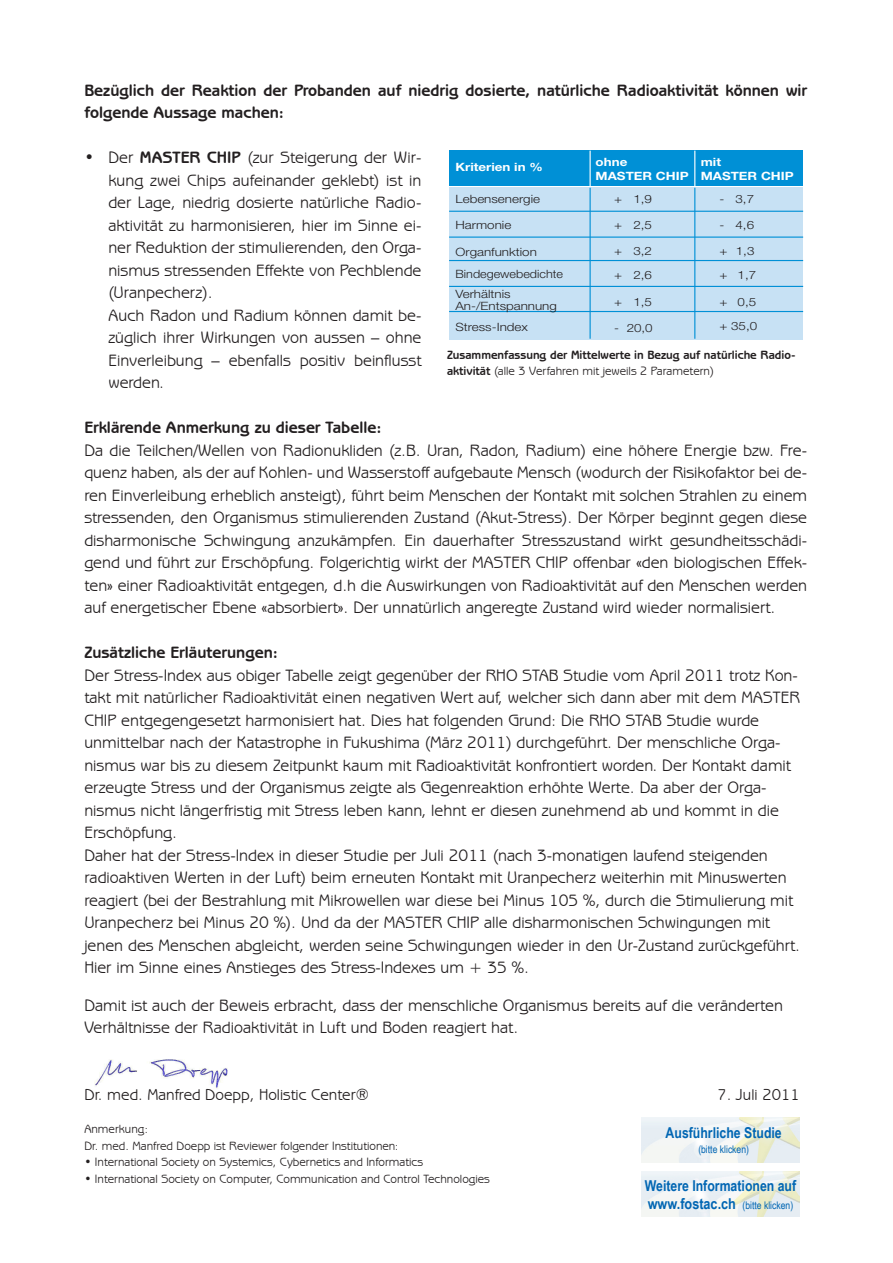
<style>
.page{position:relative;width:893px;height:1263px;background:#fff}
.page>*{position:absolute;margin:0;border:0;box-sizing:border-box;transform-origin:0 0}
.t1{font:16.5px/22.5px "Benguiat Gothic IT Cby BT";color:#231f20;text-align:justify}
.t2{font:700 16.5px/22.5px "Benguiat Gothic IT Cby BT";color:#231f20}
.t3{font:15.75px "Benguiat Gothic IT Cby BT";color:#231f20}
.t4{font:700 15px "Arial Narrow";color:#0166b3}
.t5{font:12px "Benguiat Gothic IT Cby BT";color:#231f20}
.t6{font:700 12px/16.5px "Benguiat Gothic IT Cby BT";color:#231f20}
.t7{font:300 11.4px "Helvetica Neue LT Std";color:#231f20;scale:1.17 1}
.t8{font:700 11.4px "Helvetica Neue LT Std";color:#fff;scale:1.17 1}
.t9{font:300 11.4px "Helvetica Neue LT Std";color:#231f20;scale:1.1 1}
.t10{font:10.5px "Arial Narrow";color:#0166b3}
.s1{font-weight:700}
.s2{font-weight:400}
.s3{font-weight:700;font-size:15px}
</style>
<div class="page">
<img style="left:94px;top:1059px;width:134px;height:30px">
<div style="left:449px;top:187px;width:353px;height:153px;background:#c7e1f4"></div>
<div style="left:449px;top:150px;width:353px;height:36px;background:#0090d6"></div>
<hr style="left:589px;top:151px;width:2px;height:35px;background:#fff">
<hr style="left:694px;top:151px;width:1px;height:35px;background:#fff">
<hr style="left:589px;top:188px;width:2px;height:151px;background:#0090d6">
<hr style="left:694px;top:188px;width:1px;height:151px;background:#0090d6">
<hr style="left:449px;top:211px;width:354px;height:1px;background:#0090d6">
<hr style="left:449px;top:237px;width:354px;height:1px;background:#0090d6">
<hr style="left:449px;top:260px;width:354px;height:1px;background:#0090d6">
<hr style="left:449px;top:286px;width:354px;height:1px;background:#0090d6">
<hr style="left:449px;top:311px;width:354px;height:1px;background:#0090d6">
<img style="left:642px;top:1117px;width:157px;height:45px">
<img style="left:642px;top:1171px;width:157px;height:45px">
<p class="t2" style="left:84px;top:79px;width:724px">Bezüglich der Reaktion der Probanden auf niedrig dosierte, natürliche Radioaktivität können wir folgende Aussage machen:</p>
<p class="t1" style="left:108px;top:146px;width:315px;text-indent:-24px">• Der <span class="s1">MASTER CHIP</span> (zur Steigerung der Wir&shy;kung zwei Chips aufeinander geklebt) ist in der Lage, niedrig dosierte natürliche Radio&shy;aktivität zu harmonisieren, hier im Sinne ei&shy;ner Reduktion der stimulierenden, den Orga&shy;nismus stressenden Effekte von Pechblende (Uranpecherz).</p>
<p class="t1" style="left:108px;top:304px;width:315px">Auch Radon und Radium können damit be&shy;züglich ihrer Wirkungen von aussen – ohne Einverleibung – ebenfalls positiv beinflusst werden.</p>
<p class="t2" style="left:84px;top:416px;width:299px">Erklärende Anmerkung zu dieser Tabelle:</p>
<p class="t1" style="left:84px;top:439px;width:724px">Da die Teilchen/Wellen von Radionukliden (z.B. Uran, Radon, Radium) eine höhere Energie bzw. Fre&shy;quenz haben, als der auf Kohlen- und Wasserstoff aufgebaute Mensch (wodurch der Risikofaktor bei de&shy;ren Einverleibung erheblich ansteigt), führt beim Menschen der Kontakt mit solchen Strahlen zu einem stressenden, den Organismus stimulierenden Zustand (Akut-Stress). Der Körper beginnt gegen diese disharmonische Schwingung anzukämpfen. Ein dauerhafter Stresszustand wirkt gesundheitsschädi&shy;gend und führt zur Erschöpfung. Folgerichtig wirkt der MASTER CHIP offenbar «den biologischen Effek&shy;ten» einer Radioaktivität entgegen, d.h die Auswirkungen von Radioaktivität auf den Menschen werden auf energetischer Ebene «absorbiert». Der unnatürlich angeregte Zustand wird wieder normalisiert.</p>
<p class="t2" style="left:84px;top:641px;width:195px">Zusätzliche Erläuterungen:</p>
<p class="t1" style="left:84px;top:664px;width:717px;text-align:left">Der Stress-Index aus obiger Tabelle zeigt gegenüber der RHO STAB Studie vom April 2011 trotz Kon&shy;takt mit natürlicher Radioaktivität einen negativen Wert auf, welcher sich dann aber mit dem MASTER CHIP entgegengesetzt harmonisiert hat. Dies hat folgenden Grund: Die RHO STAB Studie wurde unmittelbar nach der Katastrophe in Fukushima (März 2011) durchgeführt. Der menschliche Orga&shy;nismus war bis zu diesem Zeitpunkt kaum mit Radioaktivität konfrontiert worden. Der Kontakt damit erzeugte Stress und der Organismus zeigte als Gegenreaktion erhöhte Werte. Da aber der Orga&shy;nismus nicht längerfristig mit Stress leben kann, lehnt er diesen zunehmend ab und kommt in die Erschöpfung.</p>
<p class="t1" style="left:84px;top:844px;width:717px;text-align:left">Daher hat der Stress-Index in dieser Studie per Juli 2011 (nach 3-monatigen laufend steigenden radioaktiven Werten in der Luft) beim erneuten Kontakt mit Uranpecherz weiterhin mit Minuswerten reagiert (bei der Bestrahlung mit Mikrowellen war diese bei Minus 105 %, durch die Stimulierung mit Uranpecherz bei Minus 20 %). Und da der MASTER CHIP alle disharmonischen Schwingungen mit jenen des Menschen abgleicht, werden seine Schwingungen wieder in den Ur-Zustand zurückgeführt.<br>Hier im Sinne eines Anstieges des Stress-Indexes um + 35 %.</p>
<p class="t1" style="left:84px;top:994px;width:700px">Damit ist auch der Beweis erbracht, dass der menschliche Organismus bereits auf die veränderten<br>Verhältnisse der Radioaktivität in Luft und Boden reagiert hat.</p>
<p class="t8" style="left:701px;top:155px;width:19px">mit</p>
<p class="t8" style="left:701px;top:169px;width:81px">MASTER CHIP</p>
<p class="t7" style="left:719px;top:191px;width:31px">- 3,7</p>
<p class="t7" style="left:719px;top:218px;width:31px">- 4,6</p>
<p class="t7" style="left:719px;top:244px;width:31px">+ 1,3</p>
<p class="t7" style="left:719px;top:268px;width:33px">+ 1,7</p>
<p class="t7" style="left:719px;top:294px;width:33px">+ 0,5</p>
<p class="t7" style="left:719px;top:319px;width:34px">+ 35,0</p>
<p class="t6" style="left:447px;top:346px;width:350px">Zusammenfassung der Mittelwerte in Bezug auf natürliche Radio&shy;aktivität <span class="s2">(alle 3 Verfahren mit jeweils 2 Parametern)</span></p>
<p class="t8" style="left:596px;top:155px;width:29px">ohne</p>
<p class="t8" style="left:596px;top:169px;width:81px">MASTER CHIP</p>
<p class="t7" style="left:614px;top:191px;width:34px">+ 1,9</p>
<p class="t7" style="left:614px;top:218px;width:34px">+ 2,5</p>
<p class="t7" style="left:614px;top:244px;width:34px">+ 3,2</p>
<p class="t7" style="left:614px;top:268px;width:34px">+ 2,6</p>
<p class="t7" style="left:614px;top:294px;width:34px">+ 1,5</p>
<p class="t7" style="left:614px;top:321px;width:34px">- 20,0</p>
<p class="t8" style="left:455px;top:159px;width:76px">Kriterien in %</p>
<p class="t7" style="left:455px;top:192px;width:74px">Lebensenergie</p>
<p class="t7" style="left:455px;top:218px;width:49px">Harmonie</p>
<p class="t7" style="left:455px;top:245px;width:71px">Organfunktion</p>
<p class="t9" style="left:455px;top:267px;width:99px">Bindegewebedichte</p>
<p class="t7" style="left:455px;top:287px;width:49px">Verhältnis</p>
<p class="t7" style="left:455px;top:298px;width:88px">An-/Entspannung</p>
<p class="t7" style="left:455px;top:320px;width:63px">Stress-Index</p>
<p class="t3" style="left:84px;top:1085px;width:286px">Dr. med. Manfred Doepp, Holistic Center®</p>
<p class="t3" style="left:718px;top:1085px;width:84px">7. Juli 2011</p>
<p class="t5" style="left:84px;top:1122px;width:65px">Anmerkung:</p>
<p class="t5" style="left:84px;top:1138px;width:316px">Dr. med. Manfred Doepp ist Reviewer folgender Institutionen:</p>
<p class="t5" style="left:84px;top:1155px;width:340px">• International Society on Systemics, Cybernetics and Informatics</p>
<p class="t5" style="left:84px;top:1171px;width:407px">• International Society on Computer, Communication and Control Technologies</p>
<p class="t4" style="left:666px;top:1121px;width:118px">Ausführliche Studie</p>
<p class="t10" style="left:698px;top:1141px;width:52px">(bitte klicken)</p>
<p class="t4" style="left:645px;top:1174px;width:153px">Weitere Informationen auf</p>
<p class="t10" style="left:648px;top:1197px;width:147px"><span class="s3">www.fostac.ch</span> (bitte klicken)</p>
</div>
